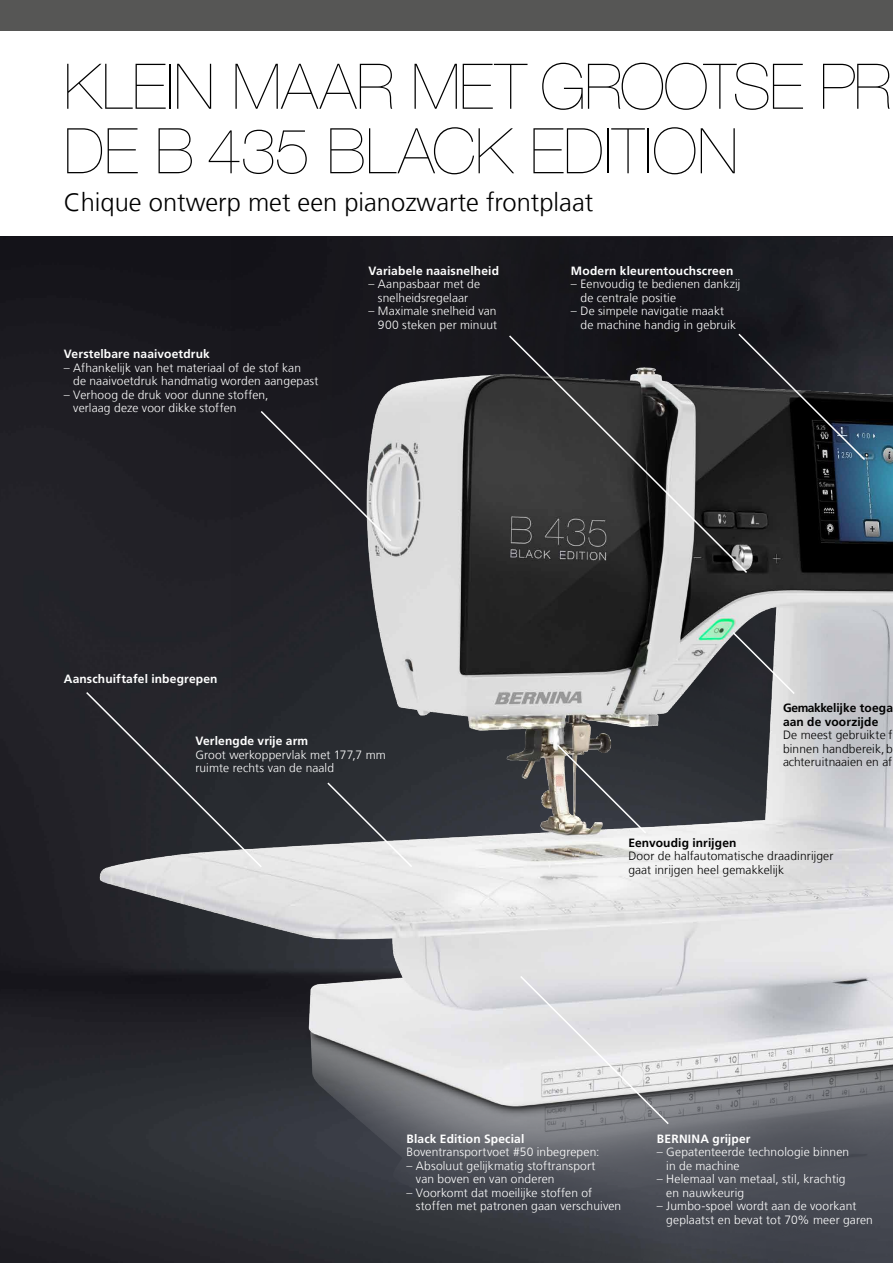
<style>
.page{position:relative;width:893px;height:1263px;background:#fff}
.page>*{position:absolute;margin:0;border:0;box-sizing:border-box;transform-origin:0 0}
.t1{font:200 63px/64.5px "Helvetica Neue LT Std";letter-spacing:-.005em;color:#000}
.t2{font:300 25.5px "Frutiger LT Com";color:#000}
.t3{font:300 12px/13.5px "Frutiger LT Com";letter-spacing:.01em;color:#fff}
.t4{font:700 12px "Frutiger LT Com";letter-spacing:.015em;color:#fff}
.t5{font:300 12px/13.5px "Frutiger LT Com";letter-spacing:.01em;color:#000;text-align:justify}
.t6{font:700 12px/13.5px "Frutiger LT Com";letter-spacing:.01em;color:#000}
</style>
<div class="page">
<img style="left:64px;top:237px;width:829px;height:115px">
<div style="left:0;top:0;width:893px;height:31px;background:#565655"></div>
<img style="left:0;top:352px;width:893px;height:911px">
<svg style="left:507px;top:334px;width:242px;height:240px;background:#3e3e3f"></svg>
<svg style="left:737px;top:332px;width:130px;height:130px;background:#222429"></svg>
<svg style="left:259px;top:409px;width:134px;height:134px;background:#404044"></svg>
<svg style="left:731px;top:630px;width:65px;height:66px;background:#6c6d70"></svg>
<svg style="left:519px;top:974px;width:151px;height:152px;background:#cdced0"></svg>
<svg style="left:555px;top:743px;width:93px;height:92px;background:#5f5f60"></svg>
<svg style="left:326px;top:781px;width:88px;height:88px;background:#6b6d70"></svg>
<svg style="left:85px;top:690px;width:178px;height:179px;background:#34353b"></svg>
<h1 class="t1" style="left:64px;top:54px;width:830px">KLEIN MAAR MET GROOTSE PR<br>DE B 435 BLACK EDITION</h1>
<h2 class="t2" style="left:64px;top:188px;width:531px">Chique ontwerp met een pianozwarte frontplaat</h2>
<p class="t4" style="left:64px;top:347px;width:148px">Verstelbare naaivoetdruk</p>
<p class="t3" style="left:73px;top:361px;width:247px;text-indent:-9px">– Afhankelijk van het materiaal of de stof kan<br>de naaivoetdruk handmatig worden aangepast</p>
<p class="t3" style="left:73px;top:388px;width:197px;text-indent:-9px">– Verhoog de druk voor dunne stoffen, verlaag deze voor dikke stoffen</p>
<p class="t4" style="left:368px;top:264px;width:132px">Variabele naaisnelheid</p>
<p class="t3" style="left:368px;top:278px;width:113px;text-align:center">– Aanpasbaar met de snelheidsregelaar</p>
<p class="t3" style="left:368px;top:305px;width:130px;text-align:right">– Maximale snelheid van<br>900 steken per minuut</p>
<p class="t4" style="left:571px;top:264px;width:164px">Modern kleurentouchscreen</p>
<p class="t3" style="left:580px;top:278px;width:162px;text-indent:-9px">– Eenvoudig te bedienen dankzij de centrale positie</p>
<p class="t3" style="left:580px;top:305px;width:157px;text-indent:-9px">– De simpele navigatie maakt de machine handig in gebruik</p>
<p class="t4" style="left:64px;top:672px;width:155px">Aanschuiftafel inbegrepen</p>
<p class="t4" style="left:195px;top:734px;width:114px">Verlengde vrije arm</p>
<p class="t3" style="left:195px;top:748px;width:192px">Groot werkoppervlak met 177,7 mm ruimte rechts van de naald</p>
<p class="t6" style="left:783px;top:701px;width:112px">Gemakkelijke toega aan de voorzijde</p>
<p class="t5" style="left:783px;top:728px;width:111px">De meest gebruikte f binnen handbereik, b achteruitnaaien en af</p>
<p class="t6" style="left:628px;top:836px;width:110px">Eenvoudig inrijgen</p>
<p class="t5" style="left:628px;top:849px;width:207px">Door de halfautomatische draadinrijger gaat inrijgen heel gemakkelijk</p>
<p class="t4" style="left:406px;top:1132px;width:119px">Black Edition Special</p>
<p class="t3" style="left:406px;top:1145px;width:194px">Boventransportvoet #50 inbegrepen:</p>
<p class="t3" style="left:416px;top:1159px;width:181px;text-indent:-9px">– Absoluut gelijkmatig stoftransport van boven en van onderen</p>
<p class="t3" style="left:416px;top:1186px;width:207px;text-indent:-9px">– Voorkomt dat moeilijke stoffen of stoffen met patronen gaan verschuiven</p>
<p class="t4" style="left:657px;top:1132px;width:95px">BERNINA grijper</p>
<p class="t3" style="left:666px;top:1145px;width:184px;text-indent:-9px">– Gepatenteerde technologie binnen in de machine</p>
<p class="t3" style="left:666px;top:1172px;width:181px;text-indent:-9px">– Helemaal van metaal, stil, krachtig en nauwkeurig</p>
<p class="t3" style="left:666px;top:1199px;width:208px;text-indent:-9px">– Jumbo-spoel wordt aan de voorkant geplaatst en bevat tot 70% meer garen</p>
</div>
